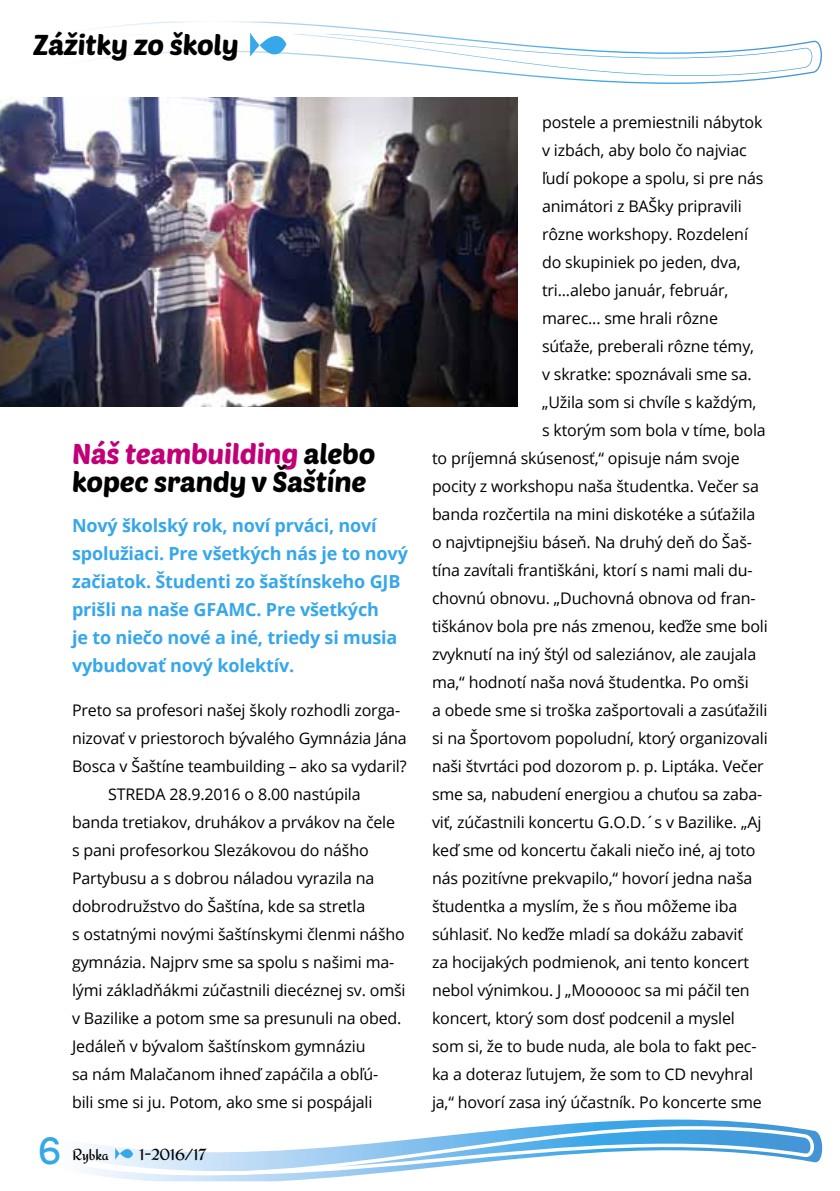
<style>
.page{position:relative;width:840px;height:1191px;background:#fff}
.page>*{position:absolute;margin:0;border:0;box-sizing:border-box;transform-origin:0 0}
.t1{font:700 36px "Gravity";color:#36a7e9}
.t2{font:28px/28px "Poetsen One";letter-spacing:-.01em;color:#000}
.t3{font:700 18px/28px "Open Sans";letter-spacing:-.01em;color:#36a7e9}
.t4{font:16px "Open Sans";letter-spacing:-.01em;color:#000}
.t5{font:16px "Redressed";letter-spacing:-.01em;color:#000}
.s1{color:#c10077}
</style>
<div class="page">
<svg style="left:89px;top:1119px;width:729px;height:63px"></svg>
<svg style="left:91px;top:28px;width:731px;height:56px"></svg>
<svg style="left:101px;top:21px;width:711px;height:55px"></svg>
<svg style="left:115px;top:1141px;width:18px;height:25px"></svg>
<img style="left:0;top:98px;width:517px;height:308px">
<h2 class="t2" style="left:33px;top:29px;width:207px">Zážitky zo školy</h2>
<h1 class="t1" style="left:38px;top:1129px;width:24px">6</h1>
<h2 class="t2" style="left:72px;top:439px;width:305px"><span class="s1">Náš teambuilding</span> alebo kopec srandy v Šaštíne</h2>
<p class="t3" style="left:72px;top:511px;width:337px">Nový školský rok, noví prváci, noví spolužiaci. Pre všetkých nás je to nový začiatok. Študenti zo šaštínskeho GJB prišli na naše GFAMC. Pre všetkých<br>je to niečo nové a iné, triedy si musia vybudovať nový kolektív.</p>
<p class="t4" style="left:72px;top:699px;width:329px">Preto sa profesori našej školy rozhodli zorga-</p>
<p class="t4" style="left:72px;top:727px;width:336px">nizovať v priestoroch bývalého Gymnázia Jána</p>
<p class="t4" style="left:72px;top:755px;width:336px">Bosca v Šaštíne teambuilding – ako sa vydaril?</p>
<p class="t4" style="left:108px;top:783px;width:254px">STREDA 28.9.2016 o 8.00 nastúpila</p>
<p class="t4" style="left:72px;top:811px;width:324px">banda tretiakov, druhákov a prvákov na čele</p>
<p class="t4" style="left:72px;top:839px;width:298px">s pani profesorkou Slezákovou do nášho</p>
<p class="t4" style="left:72px;top:867px;width:304px">Partybusu a s dobrou náladou vyrazila na</p>
<p class="t4" style="left:72px;top:895px;width:294px">dobrodružstvo do Šaštína, kde sa stretla</p>
<p class="t4" style="left:72px;top:923px;width:334px">s ostatnými novými šaštínskymi členmi nášho</p>
<p class="t4" style="left:72px;top:951px;width:323px">gymnázia. Najprv sme sa spolu s našimi ma-</p>
<p class="t4" style="left:72px;top:979px;width:335px">lými základňákmi zúčastnili diecéznej sv. omši</p>
<p class="t4" style="left:72px;top:1007px;width:331px">v Bazilike a potom sme sa presunuli na obed.</p>
<p class="t4" style="left:72px;top:1035px;width:295px">Jedáleň v bývalom šaštínskom gymnáziu</p>
<p class="t4" style="left:72px;top:1063px;width:307px">sa nám Malačanom ihneď zapáčila a obľú-</p>
<p class="t4" style="left:72px;top:1091px;width:302px">bili sme si ju. Potom, ako sme si pospájali</p>
<p class="t5" style="left:72px;top:1141px;width:38px">Rybka</p>
<p class="t5" style="left:139px;top:1141px;width:68px">1-2016/17</p>
<p class="t4" style="left:541px;top:111px;width:222px">postele a premiestnili nábytok</p>
<p class="t4" style="left:541px;top:139px;width:206px">v izbách, aby bolo čo najviac</p>
<p class="t4" style="left:541px;top:167px;width:223px">ľudí pokope a spolu, si pre nás</p>
<p class="t4" style="left:541px;top:195px;width:201px">animátori z BAŠky pripravili</p>
<p class="t4" style="left:541px;top:223px;width:207px">rôzne workshopy. Rozdelení</p>
<p class="t4" style="left:541px;top:251px;width:200px">do skupiniek po jeden, dva,</p>
<p class="t4" style="left:541px;top:279px;width:188px">tri...alebo január, február,</p>
<p class="t4" style="left:541px;top:307px;width:177px">marec... sme hrali rôzne</p>
<p class="t4" style="left:541px;top:335px;width:213px">súťaže, preberali rôzne témy,</p>
<p class="t4" style="left:541px;top:363px;width:211px">v skratke: spoznávali sme sa.</p>
<p class="t4" style="left:541px;top:391px;width:216px">„Užila som si chvíle s každým,</p>
<p class="t4" style="left:541px;top:419px;width:225px">s ktorým som bola v tíme, bola</p>
<p class="t4" style="left:432px;top:447px;width:309px">to príjemná skúsenosť,“ opisuje nám svoje</p>
<p class="t4" style="left:432px;top:475px;width:328px">pocity z workshopu naša študentka. Večer sa</p>
<p class="t4" style="left:432px;top:503px;width:325px">banda rozčertila na mini diskotéke a súťažila</p>
<p class="t4" style="left:432px;top:531px;width:321px">o najvtipnejšiu báseň. Na druhý deň do Šaš-</p>
<p class="t4" style="left:432px;top:559px;width:322px">tína zavítali františkáni, ktorí s nami mali du-</p>
<p class="t4" style="left:432px;top:587px;width:325px">chovnú obnovu. „Duchovná obnova od fran-</p>
<p class="t4" style="left:432px;top:615px;width:337px">tiškánov bola pre nás zmenou, keďže sme boli</p>
<p class="t4" style="left:432px;top:643px;width:326px">zvyknutí na iný štýl od saleziánov, ale zaujala</p>
<p class="t4" style="left:432px;top:671px;width:318px">ma,“ hodnotí naša nová študentka. Po omši</p>
<p class="t4" style="left:432px;top:699px;width:337px">a obede sme si troška zašportovali a zasúťažili</p>
<p class="t4" style="left:432px;top:727px;width:337px">si na Športovom popoludní, ktorý organizovali</p>
<p class="t4" style="left:432px;top:755px;width:333px">naši štvrtáci pod dozorom p. p. Liptáka. Večer</p>
<p class="t4" style="left:432px;top:783px;width:332px">sme sa, nabudení energiou a chuťou sa zaba-</p>
<p class="t4" style="left:432px;top:811px;width:331px">viť, zúčastnili koncertu G.O.D.´s v Bazilike. „Aj</p>
<p class="t4" style="left:432px;top:839px;width:325px">keď sme od koncertu čakali niečo iné, aj toto</p>
<p class="t4" style="left:432px;top:867px;width:322px">nás pozitívne prekvapilo,“ hovorí jedna naša</p>
<p class="t4" style="left:432px;top:895px;width:307px">študentka a myslím, že s ňou môžeme iba</p>
<p class="t4" style="left:432px;top:923px;width:312px">súhlasiť. No keďže mladí sa dokážu zabaviť</p>
<p class="t4" style="left:432px;top:951px;width:318px">za hocijakých podmienok, ani tento koncert</p>
<p class="t4" style="left:432px;top:979px;width:319px">nebol výnimkou. J „Moooooc sa mi páčil ten</p>
<p class="t4" style="left:432px;top:1007px;width:304px">koncert, ktorý som dosť podcenil a myslel</p>
<p class="t4" style="left:432px;top:1035px;width:326px">som si, že to bude nuda, ale bola to fakt pec-</p>
<p class="t4" style="left:432px;top:1063px;width:322px">ka a doteraz ľutujem, že som to CD nevyhral</p>
<p class="t4" style="left:432px;top:1091px;width:331px">ja,“ hovorí zasa iný účastník. Po koncerte sme</p>
</div>
